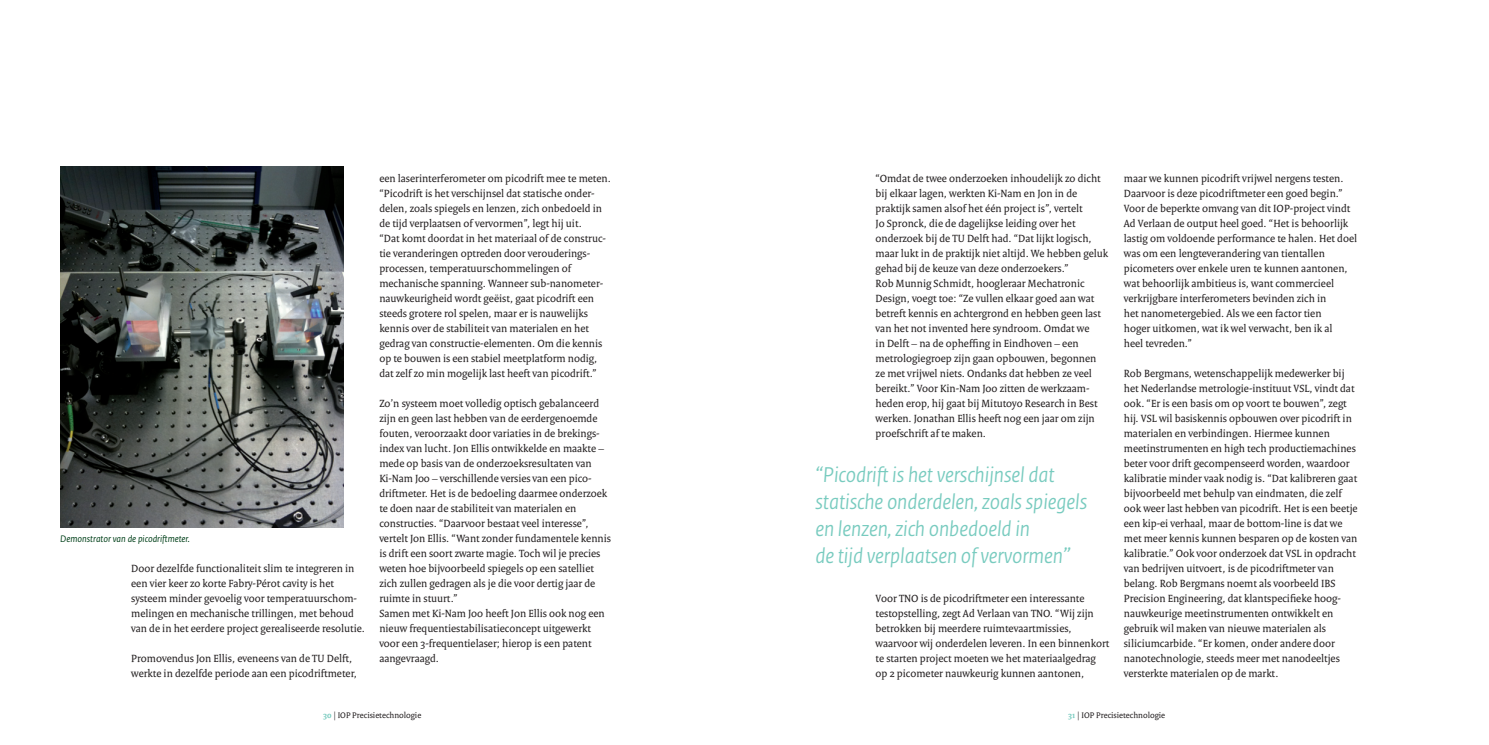
<style>
.page{position:relative;width:1489px;height:745px;background:#fff}
.page>*{position:absolute;margin:0;border:0;box-sizing:border-box;transform-origin:0 0}
.t1{font:italic 22.5px/27px "Rijksoverheid Sans Heading";color:#78cbbf}
.t2{font:11.25px/15px "Rijksoverheid Serif";color:#231f20}
.t3{font:italic 10px "Rijksoverheid Sans Text";color:#004019}
.t4{font:8.75px "Rijksoverheid Serif";color:#231f20}
.s1{font-weight:700;color:#78cbbf}
</style>
<div class="page">
<img style="left:60px;top:167px;width:284px;height:360px">
<p class="t3" style="left:60px;top:533px;width:131px">Demonstrator van de picodriftmeter.</p>
<p class="t2" style="left:131px;top:560px;width:235px">Door dezelfde functionaliteit slim te integreren in een vier keer zo korte Fabry-Pérot cavity is het systeem minder gevoelig voor temperatuurschom&shy;melingen en mechanische trillingen, met behoud van de in het eerdere project gerealiseerde resolutie.</p>
<p class="t2" style="left:131px;top:650px;width:227px">Promovendus Jon Ellis, eveneens van de TU Delft, werkte in dezelfde periode aan een picodriftmeter,</p>
<p class="t2" style="left:379px;top:170px;width:233px">een laserinterferometer om picodrift mee te meten. “Picodrift is het verschijnsel dat statische onder&shy;delen, zoals spiegels en lenzen, zich onbedoeld in de tijd verplaatsen of vervormen”, legt hij uit.<br>“Dat komt doordat in het materiaal of de construc&shy;tie veranderingen optreden door verouderings&shy;processen, temperatuurschommelingen of mechanische spanning. Wanneer sub-nanometer&shy;nauwkeurigheid wordt geëist, gaat picodrift een steeds grotere rol spelen, maar er is nauwelijks kennis over de stabiliteit van materialen en het gedrag van constructie-elementen. Om die kennis op te bouwen is een stabiel meetplatform nodig, dat zelf zo min mogelijk last heeft van picodrift.”</p>
<p class="t2" style="left:379px;top:395px;width:233px">Zo’n systeem moet volledig optisch gebalanceerd zijn en geen last hebben van de eerdergenoemde fouten, veroorzaakt door variaties in de brekings&shy;index van lucht. Jon Ellis ontwikkelde en maakte – mede op basis van de onderzoeksresultaten van Ki-Nam Joo – verschillende versies van een pico&shy;driftmeter. Het is de bedoeling daarmee onderzoek te doen naar de stabiliteit van materialen en constructies. “Daarvoor bestaat veel interesse”, vertelt Jon Ellis. “Want zonder fundamentele kennis is drift een soort zwarte magie. Toch wil je precies weten hoe bijvoorbeeld spiegels op een satelliet zich zullen gedragen als je die voor dertig jaar de ruimte in stuurt.”<br>Samen met Ki-Nam Joo heeft Jon Ellis ook nog een nieuw frequentiestabilisatieconcept uitgewerkt voor een 3-frequentielaser; hierop is een patent aangevraagd.</p>
<p class="t2" style="left:875px;top:170px;width:234px">“Omdat de twee onderzoeken inhoudelijk zo dicht bij elkaar lagen, werkten Ki-Nam en Jon in de praktijk samen alsof het één project is”, vertelt<br>Jo Spronck, die de dagelijkse leiding over het onderzoek bij de TU Delft had. “Dat lijkt logisch, maar lukt in de praktijk niet altijd. We hebben geluk gehad bij de keuze van deze onderzoekers.”<br>Rob Munnig Schmidt, hoogleraar Mechatronic Design, voegt toe: “Ze vullen elkaar goed aan wat betreft kennis en achtergrond en hebben geen last van het not invented here syndroom. Omdat we<br>in Delft – na de opheffing in Eindhoven – een metrologiegroep zijn gaan opbouwen, begonnen ze met vrijwel niets. Ondanks dat hebben ze veel bereikt.” Voor Kin-Nam Joo zitten de werkzaam&shy;heden erop, hij gaat bij Mitutoyo Research in Best werken. Jonathan Ellis heeft nog een jaar om zijn proefschrift af te maken.</p>
<h1 class="t1" style="left:815px;top:461px;width:273px">“Picodrift is het verschijnsel dat statische onderdelen, zoals spiegels en lenzen, zich onbedoeld in<br>de tijd verplaatsen of vervormen”</h1>
<p class="t2" style="left:875px;top:590px;width:235px">Voor TNO is de picodriftmeter een interessante testopstelling, zegt Ad Verlaan van TNO. “Wij zijn betrokken bij meerdere ruimtevaartmissies, waarvoor wij onderdelen leveren. In een binnenkort te starten project moeten we het materiaalgedrag op 2 picometer nauwkeurig kunnen aantonen,</p>
<p class="t2" style="left:1123px;top:170px;width:235px">maar we kunnen picodrift vrijwel nergens testen.<br>Daarvoor is deze picodriftmeter een goed begin.” Voor de beperkte omvang van dit IOP-project vindt Ad Verlaan de output heel goed. “Het is behoorlijk lastig om voldoende performance te halen. Het doel was om een lengteverandering van tientallen picometers over enkele uren te kunnen aantonen, wat behoorlijk ambitieus is, want commercieel verkrijgbare interferometers bevinden zich in<br>het nanometergebied. Als we een factor tien<br>hoger uitkomen, wat ik wel verwacht, ben ik al<br>heel tevreden.”</p>
<p class="t2" style="left:1123px;top:365px;width:235px">Rob Bergmans, wetenschappelijk medewerker bij het Nederlandse metrologie-instituut VSL, vindt dat ook. “Er is een basis om op voort te bouwen”, zegt hij. VSL wil basiskennis opbouwen over picodrift in materialen en verbindingen. Hiermee kunnen meetinstrumenten en high tech productiemachines beter voor drift gecompenseerd worden, waardoor kalibratie minder vaak nodig is. “Dat kalibreren gaat bijvoorbeeld met behulp van eindmaten, die zelf ook weer last hebben van picodrift. Het is een beetje een kip-ei verhaal, maar de bottom-line is dat we met meer kennis kunnen besparen op de kosten van kalibratie.” Ook voor onderzoek dat VSL in opdracht van bedrijven uitvoert, is de picodriftmeter van belang. Rob Bergmans noemt als voorbeeld IBS Precision Engineering, dat klantspecifieke hoog&shy;nauwkeurige meetinstrumenten ontwikkelt en gebruik wil maken van nieuwe materialen als siliciumcarbide. “Er komen, onder andere door nanotechnologie, steeds meer met nanodeeltjes versterkte materialen op de markt.</p>
<p class="t4" style="left:323px;top:709px;width:100px"><span class="s1">30</span> | IOP Precisietechnologie</p>
<p class="t4" style="left:1068px;top:709px;width:98px"><span class="s1">31</span> | IOP Precisietechnologie</p>
</div>
